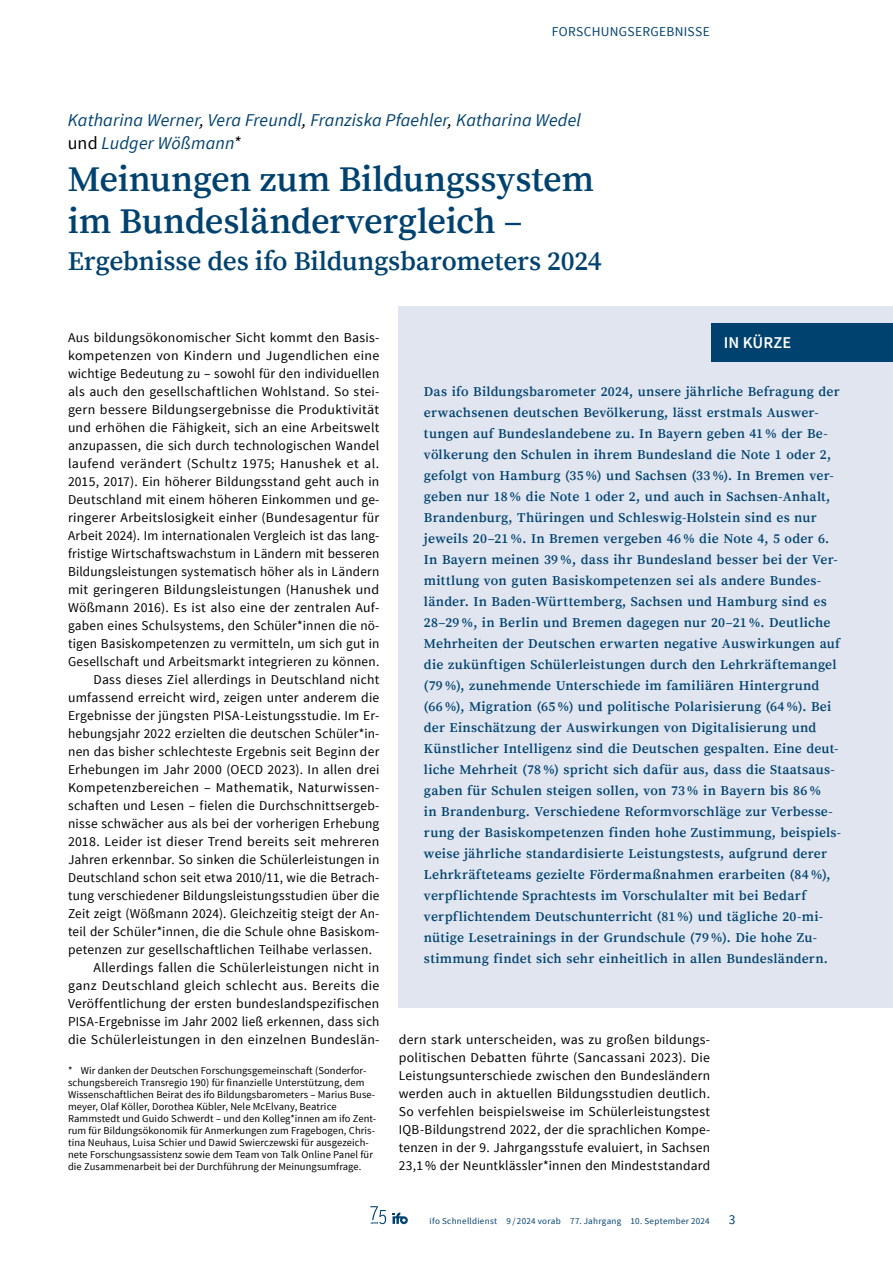
<style>
.page{position:relative;width:893px;height:1263px;background:#fff}
.page>*{position:absolute;margin:0;border:0;box-sizing:border-box;transform-origin:0 0}
.Titel-Artikel{font:600 36px/42px "Source Serif Pro";letter-spacing:-.01em;color:#00426f}
.Unter-Titel-Artikel{font:600 27px "Source Serif Pro";letter-spacing:-.01em;color:#00426f}
.Autor-Name{font:italic 18px/22.5px "Source Sans Pro";letter-spacing:.01em;color:#00426f}
.Titel_Box{font:600 16.5px "Source Sans Pro";color:#fff}
.Vorwort{font:600 13.5px/21px "Source Serif Pro";letter-spacing:.015em;color:#00426f}
.Fliesstext-Einzug{font:13.5px/18px "Source Sans Pro";letter-spacing:.02em;color:#000;text-align:justify}
.Fliesstext{font:13.5px/18px "Source Sans Pro";letter-spacing:.015em;color:#000;text-align:justify}
.t1{font:13.5px "Source Sans Pro";letter-spacing:.02em;color:#00426f}
.Fussnoten{font:10.5px/12px "Source Sans Pro";letter-spacing:.01em;color:#000}
.t2{font:9px "Source Sans Pro";letter-spacing:.035em;color:#00426f}
.s1{color:#000}
.s2{font-style:normal;color:#000}
</style>
<div class="page">
<svg style="left:392px;top:1212px;width:16px;height:12px"></svg>
<svg style="left:370px;top:1206px;width:16px;height:18px"></svg>
<div style="left:398px;top:306px;width:495px;height:702px;background:#e0e5ef"></div>
<div style="left:711px;top:323px;width:182px;height:38px;background:#00426f"></div>
<p class="t1" style="left:552px;top:23px;width:159px">FORSCHUNGSERGEBNISSE</p>
<h1 class="Autor-Name" style="left:68px;top:109px;width:515px">Katharina Werner<span class="s1">,</span> Vera Freundl<span class="s1">,</span> Franziska Pfaehler<span class="s1">,</span> Katharina Wedel <span class="s2">und</span> Ludger Wößmann<span class="s1">*</span></h1>
<h1 class="Titel-Artikel" style="left:68px;top:159px;width:528px">Meinungen zum Bildungssystem im Bundesländervergleich –</h1>
<p class="Unter-Titel-Artikel" style="left:68px;top:245px;width:535px">Ergebnisse des ifo Bildungsbarometers 2024</p>
<p class="Fliesstext" style="left:68px;top:329px;width:313px">Aus bildungsökonomischer Sicht kommt den Basis&shy;kompetenzen von Kindern und Jugendlichen eine wichtige Bedeutung zu – sowohl für den individuellen als auch den gesellschaftlichen Wohlstand. So stei&shy;gern bessere Bildungsergebnisse die Produktivität und erhöhen die Fähigkeit, sich an eine Arbeitswelt anzupassen, die sich durch technologischen Wandel laufend verändert (Schultz 1975; Hanushek et al.<br>2015, 2017). Ein höherer Bildungsstand geht auch in Deutschland mit einem höheren Einkommen und ge&shy;ringerer Arbeitslosigkeit einher (Bundesagentur für Arbeit 2024). Im internationalen Vergleich ist das lang&shy;fristige Wirtschaftswachstum in Ländern mit besseren Bildungsleistungen systematisch höher als in Ländern mit geringeren Bildungsleistungen (Hanushek und Wößmann 2016). Es ist also eine der zentralen Auf&shy;gaben eines Schulsystems, den Schüler*innen die nö&shy;tigen Basiskompetenzen zu vermitteln, um sich gut in Gesellschaft und Arbeitsmarkt integrieren zu können.</p>
<p class="Fliesstext-Einzug" style="left:68px;top:671px;width:313px;text-indent:26px">Dass dieses Ziel allerdings in Deutschland nicht umfassend erreicht wird, zeigen unter anderem die Ergebnisse der jüngsten PISA-Leistungsstudie. Im Er&shy;hebungsjahr 2022 erzielten die deutschen Schüler*in&shy;nen das bisher schlechteste Ergebnis seit Beginn der Erhebungen im Jahr 2000 (OECD 2023). In allen drei Kompetenzbereichen – Mathematik, Naturwissen&shy;schaften und Lesen – fielen die Durchschnittsergeb&shy;nisse schwächer aus als bei der vorherigen Erhebung 2018. Leider ist dieser Trend bereits seit mehreren Jahren erkennbar. So sinken die Schülerleistungen in Deutschland schon seit etwa 2010/11, wie die Betrach&shy;tung verschiedener Bildungsleistungsstudien über die Zeit zeigt (Wößmann 2024). Gleichzeitig steigt der An&shy;teil der Schüler*innen, die die Schule ohne Basiskom&shy;petenzen zur gesellschaftlichen Teilhabe verlassen.</p>
<p class="Fliesstext-Einzug" style="left:68px;top:959px;width:313px;text-indent:26px">Allerdings fallen die Schülerleistungen nicht in ganz Deutschland gleich schlecht aus. Bereits die Veröffentlichung der ersten bundeslandspezifischen PISA-Ergebnisse im Jahr 2002 ließ erkennen, dass sich die Schülerleistungen in den einzelnen Bundeslän-</p>
<p class="Fussnoten" style="left:68px;top:1065px;width:310px">* Wir danken der Deutschen Forschungsgemeinschaft (Sonderfor&shy;schungsbereich Transregio 190) für finanzielle Unterstützung, dem Wissenschaftlichen Beirat des ifo Bildungsbarometers – Marius Buse&shy;meyer, Olaf Köller, Dorothea Kübler, Nele McElvany, Beatrice Rammstedt und Guido Schwerdt – und den Kolleg*innen am ifo Zent&shy;rum für Bildungsökonomik für Anmerkungen zum Fragebogen, Chris&shy;tina Neuhaus, Luisa Schier und Dawid Swierczewski für ausgezeich&shy;nete Forschungsassistenz sowie dem Team von Talk Online Panel für die Zusammenarbeit bei der Durchführung der Meinungsumfrage.</p>
<h1 class="Titel_Box" style="left:724px;top:332px;width:69px">IN KÜRZE</h1>
<p class="Vorwort" style="left:424px;top:382px;width:419px">Das ifo Bildungsbarometer 2024, unsere jährliche Befragung der erwachsenen deutschen Bevölkerung, lässt erstmals Auswer&shy;tungen auf Bundeslandebene zu. In Bayern geben 41 % der Be&shy;völkerung den Schulen in ihrem Bundesland die Note 1 oder 2, gefolgt von Hamburg (35 %) und Sachsen (33 %). In Bremen ver&shy;geben nur 18 % die Note 1 oder 2, und auch in Sachsen-Anhalt, Brandenburg, Thüringen und Schleswig-Holstein sind es nur jeweils 20–21 %. In Bremen vergeben 46 % die Note 4, 5 oder 6.<br>In Bayern meinen 39 %, dass ihr Bundesland besser bei der Ver&shy;mittlung von guten Basiskompetenzen sei als andere Bundes&shy;länder. In Baden-Württemberg, Sachsen und Hamburg sind es 28–29 %, in Berlin und Bremen dagegen nur 20–21 %. Deutliche Mehrheiten der Deutschen erwarten negative Auswirkungen auf die zukünftigen Schülerleistungen durch den Lehrkräftemangel (79 %), zunehmende Unterschiede im familiären Hintergrund (66 %), Migration (65 %) und politische Polarisierung (64 %). Bei der Einschätzung der Auswirkungen von Digitalisierung und Künstlicher Intelligenz sind die Deutschen gespalten. Eine deut&shy;liche Mehrheit (78 %) spricht sich dafür aus, dass die Staatsaus&shy;gaben für Schulen steigen sollen, von 73 % in Bayern bis 86 %<br>in Brandenburg. Verschiedene Reformvorschläge zur Verbesse&shy;rung der Basiskompetenzen finden hohe Zustimmung, beispiels&shy;weise jährliche standardisierte Leistungstests, aufgrund derer Lehrkräfteteams gezielte Fördermaßnahmen erarbeiten (84 %), verpflichtende Sprachtests im Vorschulalter mit bei Bedarf verpflichtendem Deutschunterricht (81 %) und tägliche 20-mi&shy;nütige Lesetrainings in der Grundschule (79 %). Die hohe Zu&shy;stimmung findet sich sehr einheitlich in allen Bundesländern.</p>
<p class="Fliesstext-Einzug" style="left:399px;top:1031px;width:313px">dern stark unterscheiden, was zu großen bildungs&shy;politischen Debatten führte (Sancassani 2023). Die Leistungsunterschiede zwischen den Bundesländern werden auch in aktuellen Bildungsstudien deutlich.<br>So verfehlen beispielsweise im Schülerleistungstest IQB-Bildungstrend 2022, der die sprachlichen Kompe&shy;tenzen in der 9. Jahrgangsstufe evaluiert, in Sachsen 23,1 % der Neuntklässler*innen den Mindeststandard</p>
<p class="t2" style="left:430px;top:1215px;width:282px">ifo Schnelldienst 9 / 2024 vorab 77. Jahrgang 10. September 2024</p>
<p class="t1" style="left:729px;top:1211px;width:8px">3</p>
</div>
